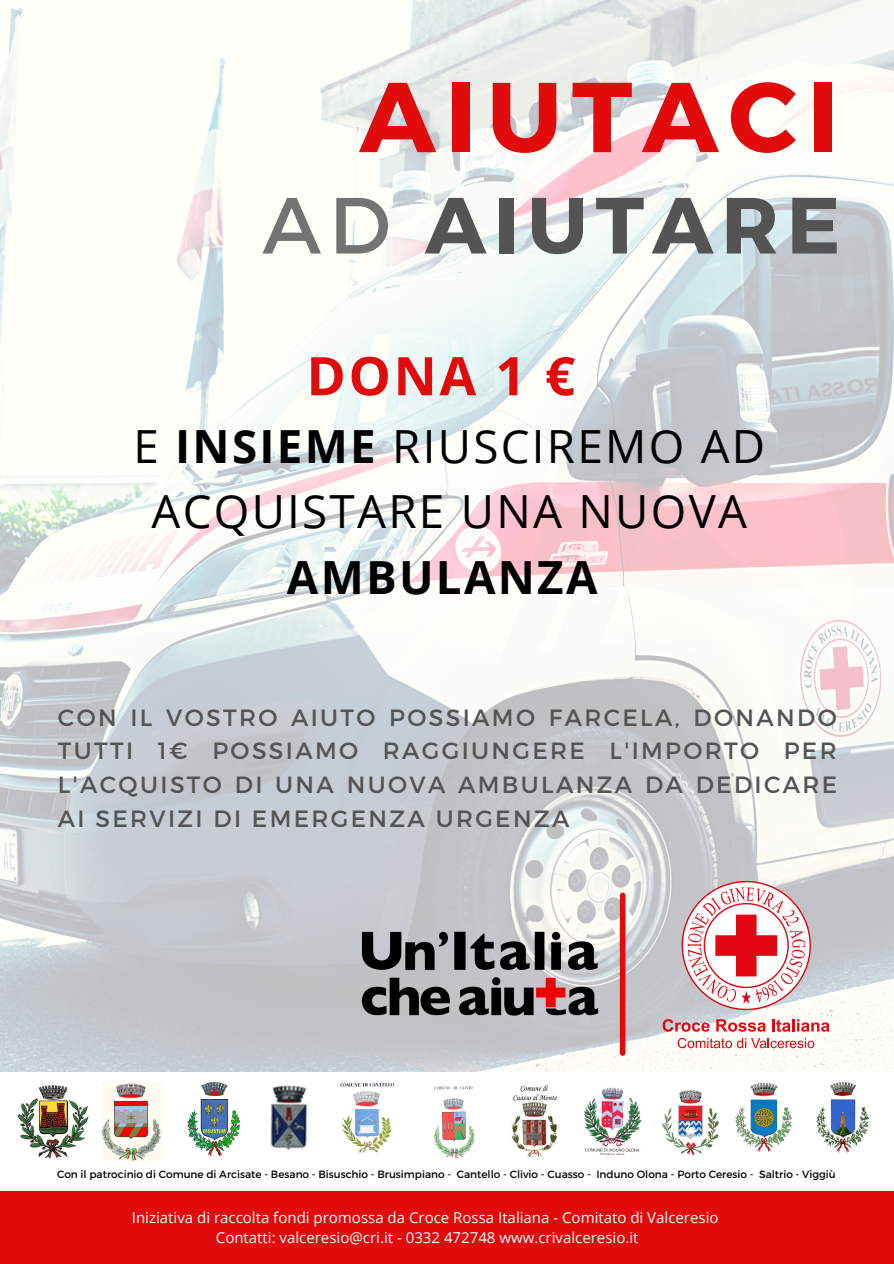
<style>
.page{position:relative;width:894px;height:1264px;background:#fff}
.page>*{position:absolute;margin:0;border:0;box-sizing:border-box;transform-origin:0 0}
.t1{font:700 99px "Montserrat";letter-spacing:.1em;color:#e10b0b}
.t2{font:700 79.5px "Montserrat";letter-spacing:.1em;color:#545454}
.t3{font:700 53.25px "Open Sans";color:#e10b0b}
.t4{font:45.75px/65.2px "Open Sans";letter-spacing:.05em;color:#000;text-align:center}
.t5{font:23.55px/33.8px "Montserrat";letter-spacing:.1em;color:#545454;text-align:justify}
.t6{font:15px "Open Sans";color:#fff}
.t7{font:10.5px "Montserrat";color:#000}
.s1{font-weight:400;color:#737373}
.s2{font-weight:700}
</style>
<div class="page">
<img style="left:0;top:0;width:893px;height:1071px">
<div style="left:0;top:1191px;width:893px;height:72px;background:#e10b0b"></div>
<img style="left:337px;top:907px;width:282px;height:132px">
<div style="left:619px;top:895px;width:6px;height:158px;background:#e10b0b"></div>
<svg style="left:677px;top:1037px;width:137px;height:11px"></svg>
<svg style="left:681px;top:880px;width:129px;height:130px"></svg>
<svg style="left:662px;top:1019px;width:47px;height:12px"></svg>
<svg style="left:716px;top:1019px;width:49px;height:12px"></svg>
<svg style="left:772px;top:1019px;width:57px;height:12px"></svg>
<img style="left:816px;top:1082px;width:52px;height:70px">
<img style="left:187px;top:1082px;width:54px;height:75px">
<img style="left:270px;top:1085px;width:38px;height:66px">
<img style="left:340px;top:1082px;width:54px;height:71px">
<img style="left:17px;top:1085px;width:72px;height:74px">
<img style="left:511px;top:1085px;width:46px;height:71px">
<img style="left:434px;top:1086px;width:41px;height:71px">
<img style="left:102px;top:1082px;width:59px;height:78px">
<img style="left:735px;top:1082px;width:56px;height:69px">
<img style="left:583px;top:1087px;width:59px;height:69px">
<img style="left:662px;top:1090px;width:57px;height:66px">
<p class="t1" style="left:359px;top:52px;width:480px">AIUTACI</p>
<p class="t2" style="left:262px;top:173px;width:579px"><span class="s1">AD</span> AIUTARE</p>
<p class="t3" style="left:306px;top:338px;width:270px">DONA 1 €</p>
<p class="t4" style="left:133px;top:412px;width:633px">E <span class="s2">INSIEME</span> RIUSCIREMO AD<br>ACQUISTARE UNA NUOVA<br><span class="s2">AMBULANZA</span></p>
<p class="t5" style="left:58px;top:699px;width:780px">CON IL VOSTRO AIUTO POSSIAMO FARCELA, DONANDO TUTTI 1€ POSSIAMO RAGGIUNGERE L'IMPORTO PER L'ACQUISTO DI UNA NUOVA AMBULANZA DA DEDICARE AI SERVIZI DI EMERGENZA URGENZA</p>
<p class="t7" style="left:57px;top:1167px;width:780px">Con il patrocinio di Comune di Arcisate - Besano - Bisuschio - Brusimpiano - Cantello - Clivio - Cuasso - Induno Olona - Porto Ceresio - Saltrio - Viggiù</p>
<p class="t6" style="left:132px;top:1206px;width:588px">Iniziativa di raccolta fondi promossa da Croce Rossa Italiana - Comitato di Valceresio</p>
<p class="t6" style="left:216px;top:1226px;width:424px">Contatti: valceresio@cri.it - 0332 472748 www.crivalceresio.it</p>
</div>
